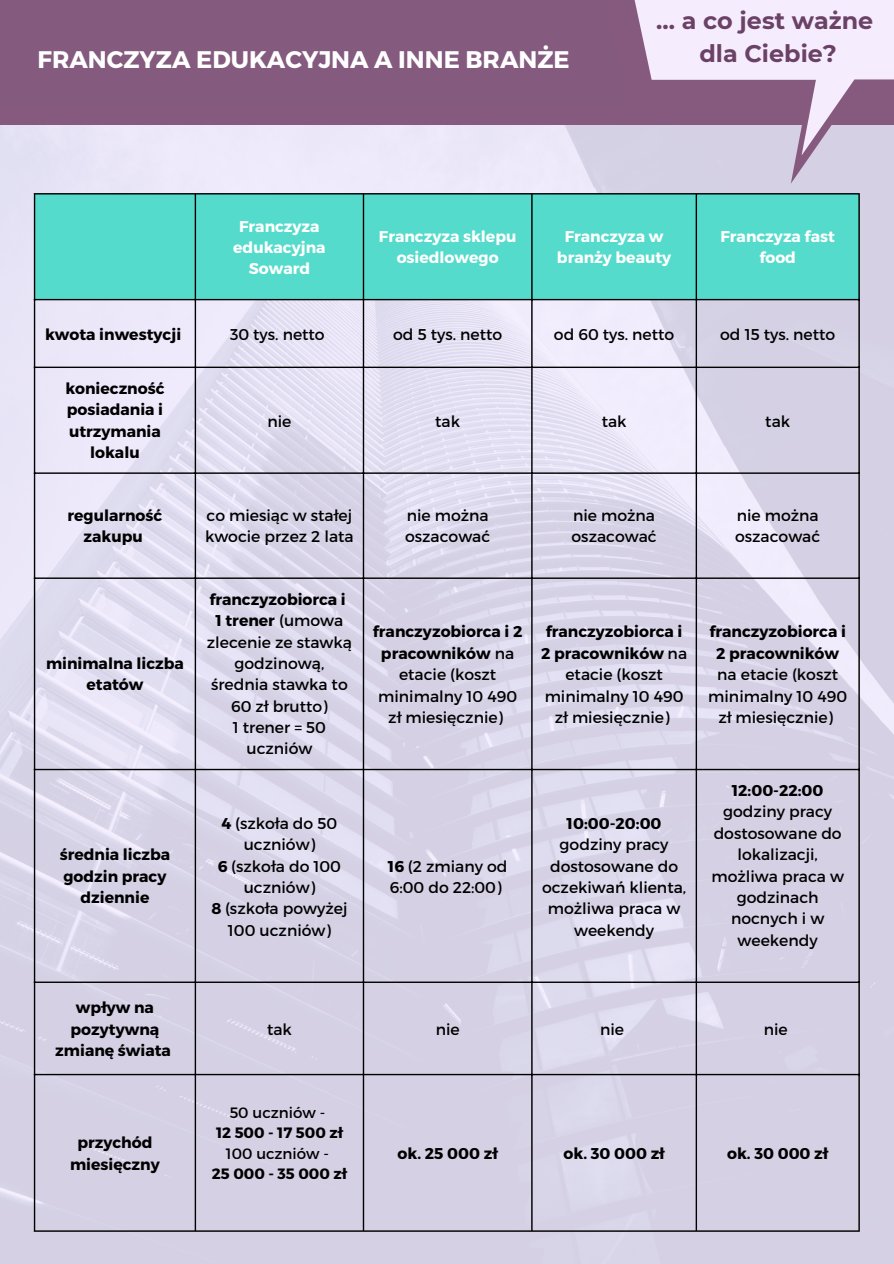
<style>
.page{position:relative;width:894px;height:1264px;background:#fff}
.page>*{position:absolute;margin:0;border:0;box-sizing:border-box;transform-origin:0 0}
.t1{font:700 24px "Montserrat";color:#fff}
.t2{font:700 23.85px "Montserrat";color:#6b4266}
.t3{font:15.6px/21.3px "Montserrat";color:#000;text-align:center}
.t4{font:700 15.6px/21.3px "Montserrat";color:#000;text-align:center}
.t5{font:700 15.6px/21.3px "Montserrat";color:#fff;text-align:center}
.t6{font:700 15px "Montserrat";color:#000}
.t7{font:15px "Montserrat";color:#000}
.s1{font-weight:700}
</style>
<div class="page">
<img style="left:0;top:125px;width:893px;height:1138px">
<div style="left:0;top:20px;width:893px;height:105px;background:#855a7e"></div>
<div style="left:0;top:0;width:893px;height:107px;background:#855a7f"></div>
<div style="left:586px;top:125px;width:307px;height:58px;background:#d5d1e4"></div>
<svg style="left:611px;top:0;width:282px;height:155px"></svg>
<div style="left:35px;top:194px;width:823px;height:105px;background:#55dbcb"></div>
<hr style="left:34px;top:194px;width:1px;height:1036px;background:#000">
<hr style="left:195px;top:194px;width:1px;height:1036px;background:#000">
<hr style="left:362px;top:194px;width:2px;height:1036px;background:#000">
<hr style="left:531px;top:194px;width:1px;height:1036px;background:#000">
<hr style="left:695px;top:194px;width:1px;height:1036px;background:#000">
<hr style="left:858px;top:194px;width:1px;height:1036px;background:#000">
<hr style="left:34px;top:193px;width:825px;height:1px;background:#000">
<hr style="left:34px;top:299px;width:825px;height:1px;background:#000">
<hr style="left:34px;top:366px;width:825px;height:2px;background:#000">
<hr style="left:34px;top:472px;width:825px;height:2px;background:#000">
<hr style="left:34px;top:577px;width:825px;height:2px;background:#000">
<hr style="left:34px;top:768px;width:825px;height:2px;background:#000">
<hr style="left:34px;top:981px;width:825px;height:1px;background:#000">
<hr style="left:34px;top:1073px;width:825px;height:2px;background:#000">
<hr style="left:34px;top:1230px;width:825px;height:1px;background:#000">
<p class="t1" style="left:38px;top:44px;width:533px">FRANCZYZA EDUKACYJNA A INNE BRANŻE</p>
<p class="t2" style="left:656px;top:6px;width:218px">... a co jest ważne</p>
<p class="t2" style="left:699px;top:39px;width:139px">dla Ciebie?</p>
<p class="t5" style="left:233px;top:215px;width:94px">Franczyza edukacyjna<br>Soward</p>
<p class="t5" style="left:379px;top:225px;width:139px">Franczyza sklepu osiedlowego</p>
<h1 class="t5" style="left:557px;top:225px;width:116px">Franczyza w branży beauty</h1>
<p class="t5" style="left:720px;top:225px;width:116px">Franczyza fast food</p>
<p class="t4" style="left:45px;top:323px;width:138px">kwota inwestycji</p>
<p class="t3" style="left:230px;top:323px;width:96px">30 tys. netto</p>
<p class="t3" style="left:393px;top:323px;width:110px">od 5 tys. netto</p>
<p class="t3" style="left:553px;top:323px;width:122px">od 60 tys. netto</p>
<p class="t3" style="left:720px;top:323px;width:116px">od 15 tys. netto</p>
<p class="t4" style="left:65px;top:377px;width:101px">konieczność posiadania i utrzymania lokalu</p>
<p class="t3" style="left:267px;top:409px;width:25px">nie</p>
<p class="t3" style="left:435px;top:409px;width:26px">tak</p>
<p class="t3" style="left:601px;top:409px;width:26px">tak</p>
<p class="t3" style="left:765px;top:409px;width:26px">tak</p>
<p class="t4" style="left:67px;top:504px;width:96px">regularność zakupu</p>
<p class="t3" style="left:205px;top:504px;width:150px;text-align:left">co miesiąc w stałej kwocie przez 2 lata</p>
<p class="t3" style="left:405px;top:504px;width:87px;text-align:left">nie można oszacować</p>
<p class="t3" style="left:571px;top:504px;width:87px;text-align:left">nie można oszacować</p>
<p class="t3" style="left:735px;top:504px;width:87px;text-align:left">nie można oszacować</p>
<p class="t4" style="left:46px;top:652px;width:139px">minimalna liczba etatów</p>
<p class="t4" style="left:60px;top:843px;width:112px">średnia liczba godzin pracy dziennie</p>
<p class="t4" style="left:55px;top:996px;width:117px">wpływ na pozytywną zmianę świata</p>
<p class="t4" style="left:70px;top:1131px;width:91px">przychód miesięczny</p>
<p class="t4" style="left:209px;top:587px;width:138px">franczyzobiorca i</p>
<p class="t3" style="left:207px;top:609px;width:146px"><span class="s1">1 trener</span> (umowa zlecenie ze stawką godzinową, średnia stawka to<br>60 zł brutto)</p>
<p class="t3" style="left:233px;top:716px;width:95px">1 trener = 50 uczniów</p>
<p class="t3" style="left:221px;top:811px;width:117px"><span class="s1">4</span> (szkoła do 50 uczniów)</p>
<p class="t3" style="left:218px;top:854px;width:125px"><span class="s1">6</span> (szkoła do 100 uczniów)</p>
<p class="t3" style="left:211px;top:897px;width:138px"><span class="s1">8</span> (szkoła powyżej<br>100 uczniów)</p>
<p class="t3" style="left:373px;top:620px;width:151px"><span class="s1">franczyzobiorca i 2 pracowników</span> na etacie (koszt minimalny 10 490 zł miesięcznie)</p>
<p class="t3" style="left:541px;top:620px;width:147px"><span class="s1">franczyzobiorca i<br>2 pracowników</span> na etacie (koszt minimalny 10 490 zł miesięcznie)</p>
<p class="t3" style="left:708px;top:620px;width:140px"><span class="s1">franczyzobiorca i<br>2 pracowników </span>na etacie (koszt minimalny 10 490 zł miesięcznie)</p>
<p class="t3" style="left:388px;top:854px;width:121px;text-align:left"><span class="s1">16</span> (2 zmiany od<br>6:00 do 22:00)</p>
<p class="t4" style="left:566px;top:811px;width:96px">10:00-20:00</p>
<p class="t3" style="left:542px;top:833px;width:145px">godziny pracy dostosowane do oczekiwań klienta, możliwa praca w weekendy</p>
<p class="t4" style="left:731px;top:779px;width:93px">12:00-22:00</p>
<p class="t3" style="left:711px;top:800px;width:134px">godziny pracy dostosowane do lokalizacji, możliwa praca w godzinach nocnych i w weekendy</p>
<p class="t3" style="left:267px;top:1017px;width:26px">tak</p>
<p class="t3" style="left:435px;top:1017px;width:25px">nie</p>
<p class="t3" style="left:600px;top:1017px;width:25px">nie</p>
<p class="t3" style="left:763px;top:1017px;width:25px">nie</p>
<p class="t7" style="left:229px;top:1102px;width:97px">50 uczniów -</p>
<p class="t6" style="left:216px;top:1123px;width:128px">12 500 - 17 500 zł</p>
<p class="t7" style="left:226px;top:1143px;width:105px">100 uczniów -</p>
<p class="t6" style="left:212px;top:1163px;width:136px">25 000 - 35 000 zł</p>
<p class="t4" style="left:397px;top:1141px;width:101px">ok. 25 000 zł</p>
<p class="t4" style="left:563px;top:1141px;width:103px">ok. 30 000 zł</p>
<p class="t4" style="left:727px;top:1141px;width:103px">ok. 30 000 zł</p>
</div>
